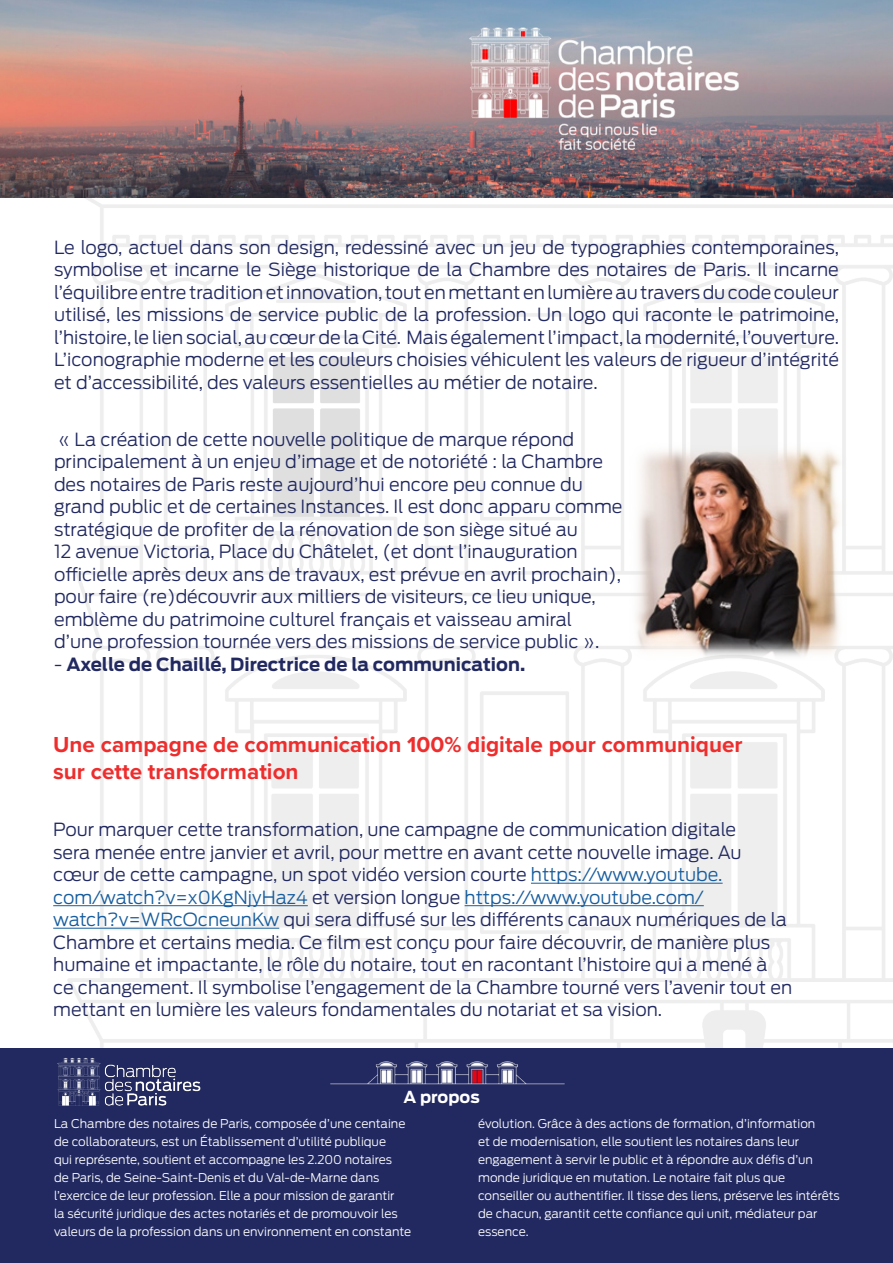
<style>
.page{position:relative;width:893px;height:1263px;background:#fff}
.page>*{position:absolute;margin:0;border:0;box-sizing:border-box;transform-origin:0 0}
.t1{font:700 22.5px/27px "Proxima Nova";color:#ee2d2d}
.t2{font:300 18px/22.5px "Antenna";color:#212960}
.t3{font:700 18px "Antenna";color:#212960}
.t4{font:700 16.35px "Antenna";color:#fff}
.t5{font:300 12px/18px "Antenna";color:#fff}
.s1{font-weight:300}
.s2{color:#175d9e}
</style>
<div class="page">
<img style="left:5px;top:0;width:888px;height:1048px">
<hr style="left:531px;top:883px;width:192px;height:1px;background:#175d9e">
<hr style="left:53px;top:905px;width:255px;height:1px;background:#175d9e">
<hr style="left:465px;top:905px;width:239px;height:1px;background:#175d9e">
<hr style="left:53px;top:928px;width:226px;height:1px;background:#175d9e">
<img style="left:629px;top:442px;width:218px;height:218px">
<img style="left:0;top:1px;width:893px;height:196px">
<div style="left:0;top:1048px;width:893px;height:215px;background:#212960"></div>
<img style="left:330px;top:1061px;width:235px;height:24px">
<img style="left:57px;top:1058px;width:144px;height:48px">
<p class="t2" style="left:54px;top:236px;width:787px;text-align:justify">Le logo, actuel dans son design, redessiné avec un jeu de typographies contemporaines, symbolise et incarne le Siège historique de la Chambre des notaires de Paris. Il incarne l’équilibre entre tradition et innovation, tout en mettant en lumière au travers du code couleur utilisé, les missions de service public de la profession. Un logo qui raconte le patrimoine, l’histoire, le lien social, au cœur de la Cité. Mais également l’impact, la modernité, l’ouverture.<br>L’iconographie moderne et les couleurs choisies véhiculent les valeurs de rigueur d’intégrité et d’accessibilité, des valeurs essentielles au métier de notaire.</p>
<p class="t2" style="left:54px;top:428px;width:570px">« La création de cette nouvelle politique de marque répond principalement à un enjeu d’image et de notoriété : la Chambre des notaires de Paris reste aujourd’hui encore peu connue du grand public et de certaines Instances. Il est donc apparu comme stratégique de profiter de la rénovation de son siège situé au<br>12 avenue Victoria, Place du Châtelet, (et dont l’inauguration officielle après deux ans de travaux, est prévue en avril prochain), pour faire (re)découvrir aux milliers de visiteurs, ce lieu unique, emblème du patrimoine culturel français et vaisseau amiral d’une profession tournée vers des missions de service public ».</p>
<p class="t3" style="left:54px;top:654px;width:473px"><span class="s1">-</span> Axelle de Chaillé, Directrice de la communication.</p>
<p class="t1" style="left:53px;top:731px;width:691px">Une campagne de communication 100% digitale pour communiquer sur cette transformation</p>
<p class="t2" style="left:53px;top:819px;width:741px">Pour marquer cette transformation, une campagne de communication digitale<br>sera menée entre janvier et avril, pour mettre en avant cette nouvelle image. Au cœur de cette campagne, un spot vidéo version courte <span class="s2">https://www.youtube. com/watch?v=x0KgNjyHaz4</span> et version longue <span class="s2">https://www.youtube.com/ watch?v=WRcOcneunKw</span> qui sera diffusé sur les différents canaux numériques de la Chambre et certains media. Ce film est conçu pour faire découvrir, de manière plus humaine et impactante, le rôle du notaire, tout en racontant l’histoire qui a mené à ce changement. Il symbolise l’engagement de la Chambre tourné vers l’avenir tout en mettant en lumière les valeurs fondamentales du notariat et sa vision.</p>
<p class="t4" style="left:404px;top:1087px;width:78px">A propos</p>
<p class="t5" style="left:54px;top:1114px;width:359px">La Chambre des notaires de Paris, composée d’une centaine de collaborateurs, est un Établissement d’utilité publique<br>qui représente, soutient et accompagne les 2.200 notaires<br>de Paris, de Seine-Saint-Denis et du Val-de-Marne dans l’exercice de leur profession. Elle a pour mission de garantir<br>la sécurité juridique des actes notariés et de promouvoir les valeurs de la profession dans un environnement en constante</p>
<p class="t5" style="left:478px;top:1115px;width:363px">évolution. Grâce à des actions de formation, d’information<br>et de modernisation, elle soutient les notaires dans leur engagement à servir le public et à répondre aux défis d’un monde juridique en mutation. Le notaire fait plus que conseiller ou authentifier. Il tisse des liens, préserve les intérêts de chacun, garantit cette confiance qui unit, médiateur par essence.</p>
</div>
